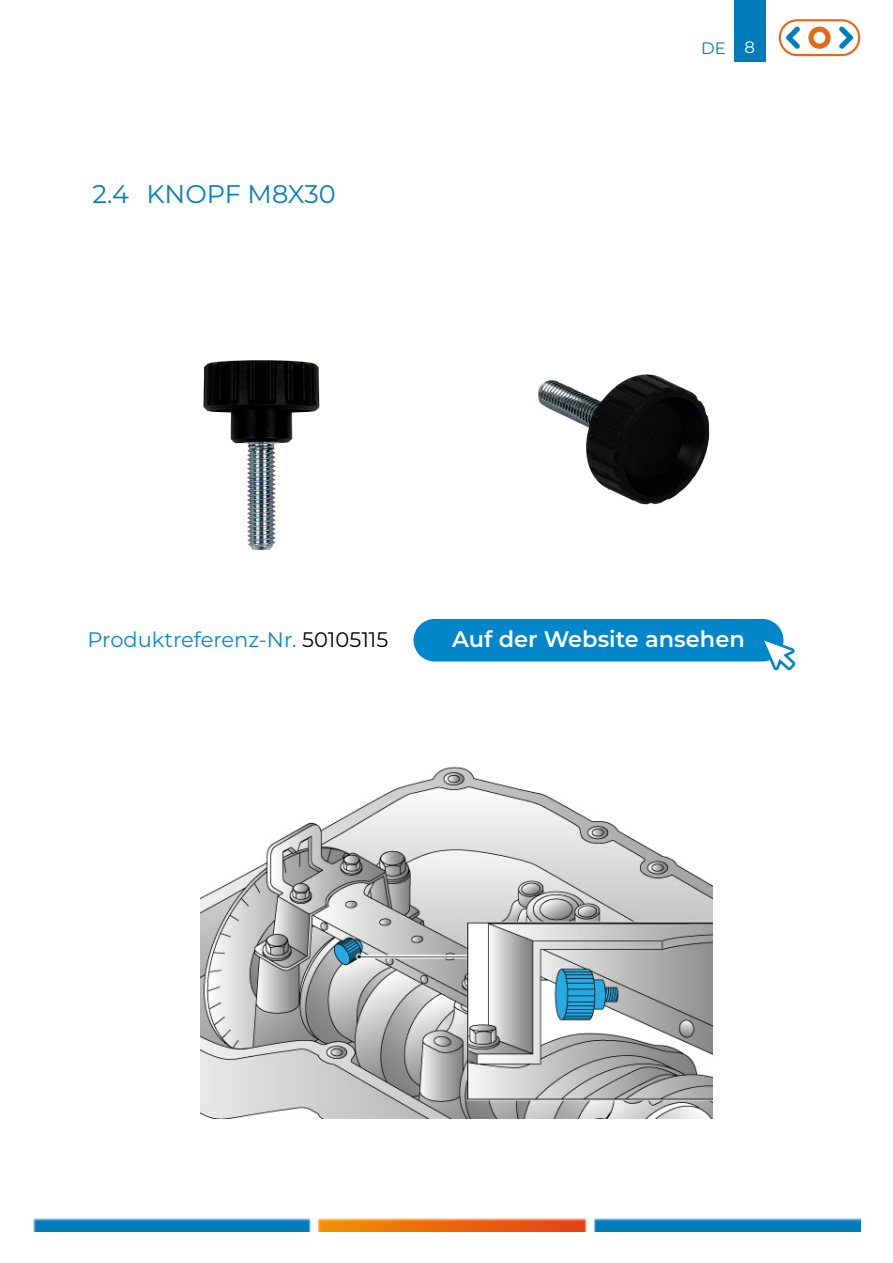
<style>
.page{position:relative;width:893px;height:1263px;background:#fff}
.page>*{position:absolute;margin:0;border:0;box-sizing:border-box;transform-origin:0 0}
.t1{font:25.5px "Montserrat";color:#017dbb}
.t2{font:600 22.5px "Montserrat";color:#fff}
.t3{font:21px "Montserrat";color:#0b86c8}
.t4{font:16.5px "Montserrat";color:#007cba}
.s1{color:#fff}
.s2{color:#000}
</style>
<div class="page">
<div style="left:734px;top:1px;width:31px;height:60px;background:#007cba"></div>
<img style="left:33px;top:1219px;width:827px;height:13px">
<svg style="left:779px;top:19px;width:81px;height:37px"></svg>
<img style="left:203px;top:360px;width:117px;height:190px">
<img style="left:538px;top:374px;width:172px;height:131px">
<img style="left:200px;top:766px;width:512px;height:352px">
<div style="left:413px;top:619px;width:370px;height:42px;background:#0086c9;border-radius:21px"></div>
<svg style="left:761px;top:638px;width:35px;height:33px"></svg>
<p class="t1" style="left:92px;top:177px;width:245px">2.4 KNOPF M8X30</p>
<p class="t4" style="left:701px;top:37px;width:56px">DE <span class="s1">8</span></p>
<p class="t3" style="left:88px;top:625px;width:302px">Produktreferenz-Nr. <span class="s2">50105115</span></p>
<p class="t2" style="left:452px;top:623px;width:294px">Auf der Website ansehen</p>
</div>
